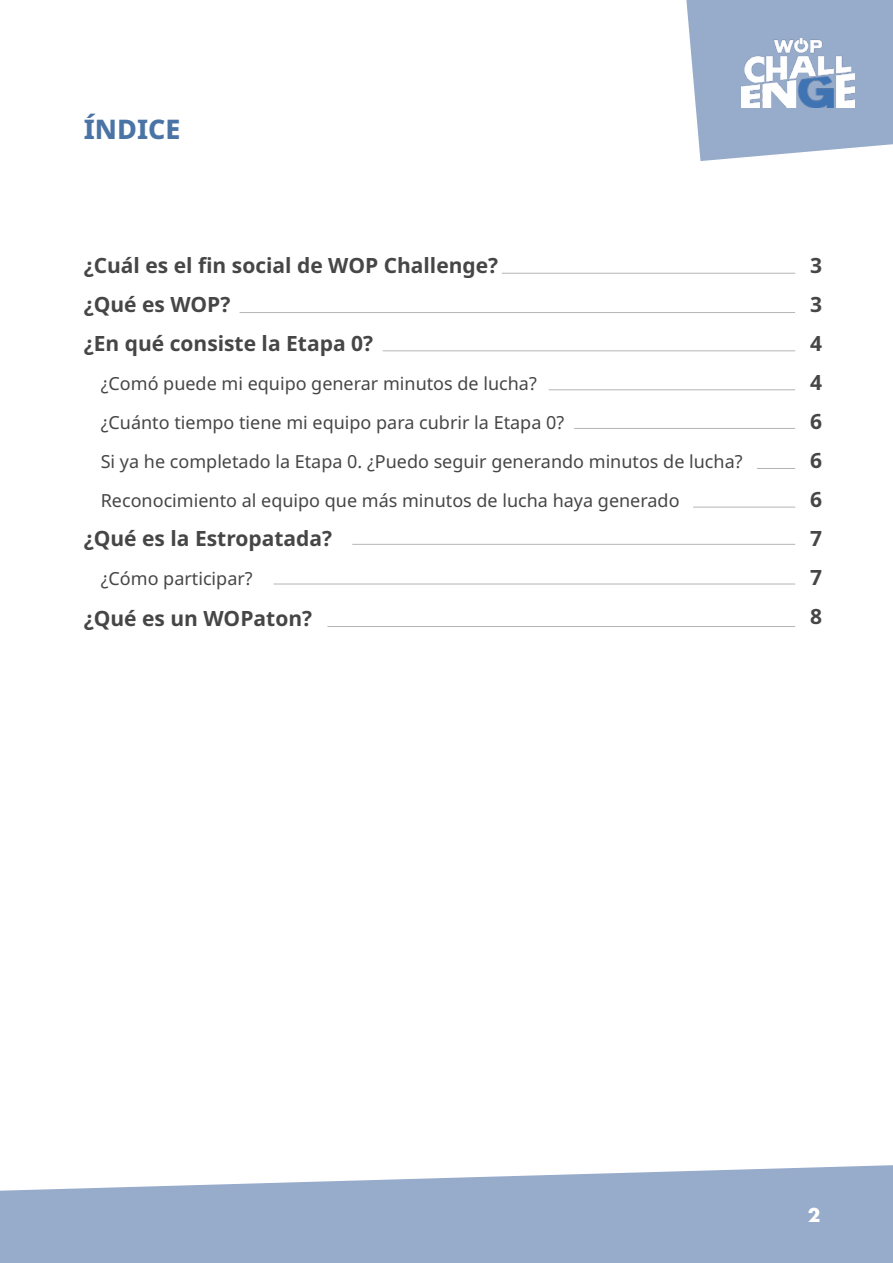
<style>
.page{position:relative;width:893px;height:1263px;background:#fff}
.page>*{position:absolute;margin:0;border:0;box-sizing:border-box;transform-origin:0 0}
.t1{font:800 27px "Noto Sans";color:#4b74a6}
.t2{font:700 21px/39px "Noto Sans";color:#464646}
.t3{font:700 21px "Futura PT";color:#fff}
.t4{font:18px/39px "Noto Sans";color:#464646}
</style>
<div class="page">
<svg style="left:686px;top:0;width:207px;height:161px;background:#a3b4d1"></svg>
<svg style="left:0;top:1165px;width:893px;height:98px;background:#a4b6d1"></svg>
<img style="left:742px;top:38px;width:112px;height:69px">
<hr style="left:502px;top:273px;width:293px;height:1px;background:#000">
<hr style="left:240px;top:312px;width:555px;height:1px;background:#000">
<hr style="left:383px;top:350px;width:412px;height:1px;background:#000">
<hr style="left:549px;top:389px;width:246px;height:1px;background:#000">
<hr style="left:574px;top:428px;width:221px;height:1px;background:#000">
<hr style="left:757px;top:468px;width:38px;height:1px;background:#000">
<hr style="left:693px;top:507px;width:102px;height:1px;background:#000">
<hr style="left:352px;top:544px;width:443px;height:1px;background:#000">
<hr style="left:274px;top:584px;width:521px;height:1px;background:#000">
<hr style="left:327px;top:626px;width:468px;height:1px;background:#000">
<h1 class="t1" style="left:84px;top:114px;width:98px">ÍNDICE</h1>
<p class="t2" style="left:84px;top:247px;width:416px">¿Cuál es el fin social de WOP Challenge? ¿Qué es WOP?<br>¿En qué consiste la Etapa 0?</p>
<p class="t4" style="left:101px;top:365px;width:643px">¿Comó puede mi equipo generar minutos de lucha?<br>¿Cuánto tiempo tiene mi equipo para cubrir la Etapa 0?<br>Si ya he completado la Etapa 0. ¿Puedo seguir generando minutos de lucha?<br>Reconocimiento al equipo que más minutos de lucha haya generado</p>
<p class="t2" style="left:84px;top:520px;width:250px">¿Qué es la Estropatada?</p>
<p class="t4" style="left:101px;top:560px;width:153px">¿Cómo participar?</p>
<p class="t2" style="left:84px;top:599px;width:230px">¿Qué es un WOPaton?</p>
<p class="t2" style="left:810px;top:247px;width:14px;text-align:justify">3<br>3<br>4<br>4<br>6<br>6<br>6<br>7<br>7<br>8</p>
<p class="t3" style="left:808px;top:1201px;width:14px">2</p>
</div>
